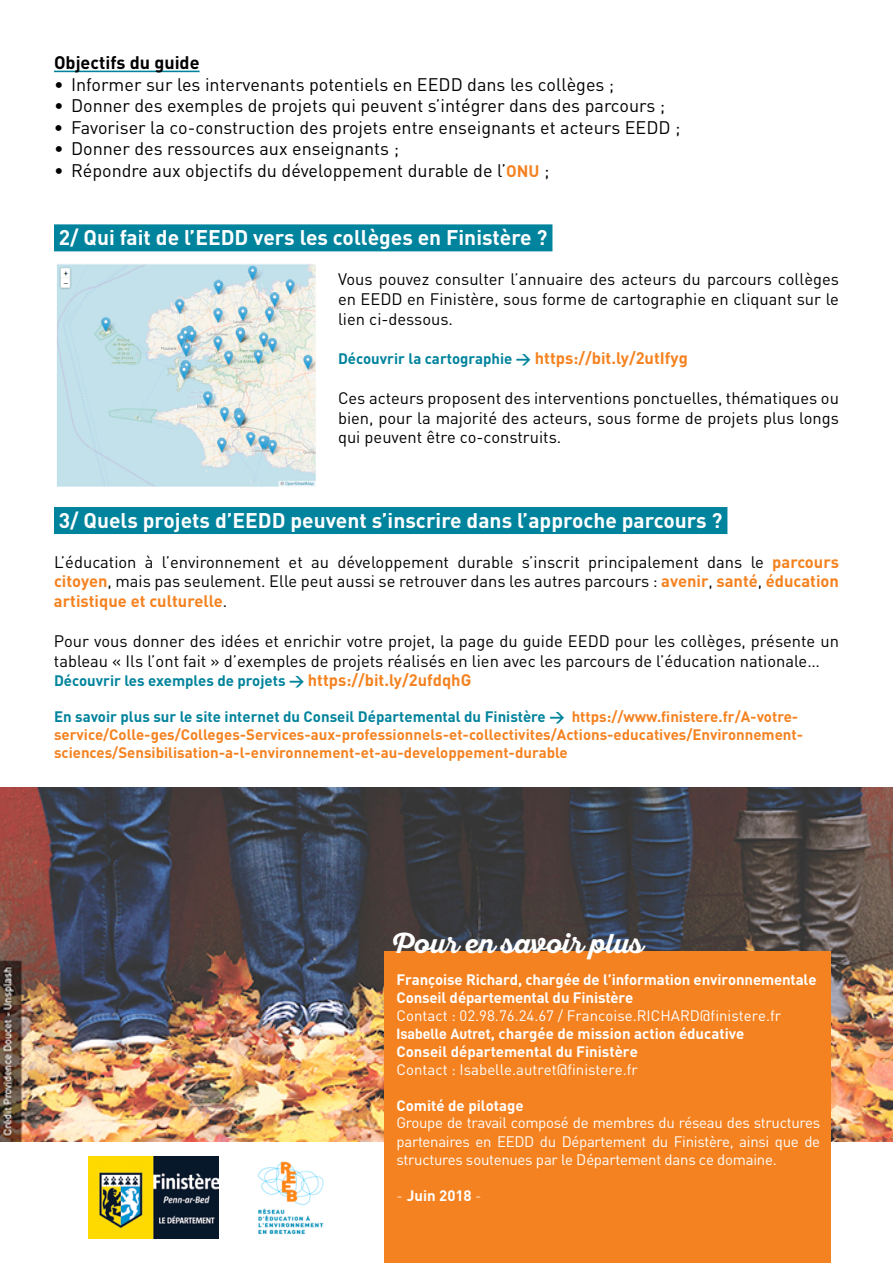
<style>
.page{position:relative;width:893px;height:1263px;background:#fff}
.page>*{position:absolute;margin:0;border:0;box-sizing:border-box;transform-origin:0 0}
.t1{font:27px "Sant Elia Script Bold DMO";color:#fff}
.t2{font:700 21px "DIN";color:#fff}
.t3{font:18px "DIN";color:#000}
.t4{font:700 18px "DIN";color:#000}
.t5{font:16.5px/19.8px "DIN";color:#000;text-align:justify}
.t6{font:700 15px/18px "DIN";color:#f58220}
.t7{font:700 15px/18px "DIN";color:#fff}
.t8{font:15px/18.1px "DIN";letter-spacing:-.02em;color:#fff;text-align:justify}
.t9{font:700 15px "DIN";color:#00839c}
.t10{font:15px "DIN";color:#fff}
.s1{font-weight:700;font-size:16.5px;color:#f58220}
.s2{font-size:16.5px;color:#f58220}
.s3{font-weight:700;color:#f58220}
.s4{color:#00839c}
.s5{font-weight:400}
.s6{font-family:"D DIN Bold";font-weight:400}
.s7{font-weight:300}
</style>
<div class="page">
<hr style="left:54px;top:71px;width:146px;height:1px;background:#00839c">
<div style="left:54px;top:224px;width:498px;height:27px;background:#00839c"></div>
<div style="left:54px;top:507px;width:673px;height:27px;background:#00839c"></div>
<img style="left:0;top:788px;width:893px;height:353px">
<div style="left:384px;top:951px;width:446px;height:312px;background:#f58220"></div>
<img style="left:88px;top:1157px;width:131px;height:81px">
<img style="left:258px;top:1161px;width:66px;height:73px">
<img style="left:57px;top:264px;width:259px;height:223px">
<p class="t4" style="left:54px;top:51px;width:147px">Objectifs du guide</p>
<p class="t3" style="left:54px;top:73px;width:562px">• Informer sur les intervenants potentiels en EEDD dans les collèges ;</p>
<p class="t3" style="left:54px;top:94px;width:613px">• Donner des exemples de projets qui peuvent s’intégrer dans des parcours ;</p>
<p class="t3" style="left:54px;top:116px;width:628px">• Favoriser la co-construction des projets entre enseignants et acteurs EEDD ;</p>
<p class="t3" style="left:54px;top:138px;width:346px">• Donner des ressources aux enseignants ;</p>
<p class="t3" style="left:54px;top:159px;width:497px">• Répondre aux objectifs du développement durable de l’<span class="s1">ONU</span> ;</p>
<p class="t2" style="left:59px;top:224px;width:490px">2/ Qui fait de l’EEDD vers les collèges en Finistère ?</p>
<p class="t5" style="left:338px;top:269px;width:502px">Vous pouvez consulter l’annuaire des acteurs du parcours collèges en EEDD en Finistère, sous forme de cartographie en cliquant sur le lien ci-dessous.</p>
<p class="t9" style="left:338px;top:349px;width:351px">Découvrir la cartographie &gt; <span class="s2">https://bit.ly/2utIfyg</span></p>
<p class="t5" style="left:338px;top:388px;width:502px">Ces acteurs proposent des interventions ponctuelles, thématiques ou bien, pour la majorité des acteurs, sous forme de projets plus longs qui peuvent être co-construits.</p>
<p class="t2" style="left:59px;top:507px;width:665px">3/ Quels projets d’EEDD peuvent s’inscrire dans l’approche parcours ?</p>
<p class="t5" style="left:54px;top:551px;width:786px">L’éducation à l’environnement et au développement durable s’inscrit principalement dans le <span class="s3">parcours citoyen</span>, mais pas seulement. Elle peut aussi se retrouver dans les autres parcours : <span class="s3">avenir</span>, <span class="s3">santé</span>, <span class="s3">éducation artistique et culturelle</span>.</p>
<p class="t5" style="left:54px;top:631px;width:786px">Pour vous donner des idées et enrichir votre projet, la page du guide EEDD pour les collèges, présente un tableau « Ils l’ont fait » d’exemples de projets réalisés en lien avec les parcours de l’éducation nationale…</p>
<p class="t9" style="left:54px;top:671px;width:419px">Découvrir les exemples de projets &gt; <span class="s2">https://bit.ly/2ufdqhG</span></p>
<p class="t6" style="left:54px;top:707px;width:751px"><span class="s4">En savoir plus sur le site internet du Conseil Départemental du Finistère &gt;</span> https://www.finistere.fr/A-votre&shy;service/Colle-ges/Colleges-Services-aux-professionnels-et-collectivites/Actions-educatives/Environnement&shy;sciences/Sensibilisation-a-l-environnement-et-au-developpement-durable</p>
<h1 class="t1" style="left:391px;top:928px;width:253px">Pour en savoir plus</h1>
<p class="t7" style="left:396px;top:970px;width:422px">Françoise Richard, chargée de l’information environnementale<br>Conseil départemental du Finistère</p>
<p class="t7" style="left:396px;top:1006px;width:386px"><span class="s5">Contact : 02.98.76.24.67 / Francoise.RICHARD@finistere.fr<br></span><span class="s6">Isabelle Autret</span>, chargée de mission action éducative<br>Conseil départemental du Finistère</p>
<p class="t10" style="left:396px;top:1060px;width:243px">Contact : Isabelle.autret@finistere.fr</p>
<p class="t7" style="left:396px;top:1095px;width:129px">Comité de pilotage</p>
<p class="t8" style="left:396px;top:1114px;width:425px">Groupe de travail composé de membres du réseau des structures partenaires en EEDD du Département du Finistère, ainsi que de structures soutenues par le Département dans ce domaine.</p>
<p class="t7" style="left:396px;top:1185px;width:87px"><span class="s7">-</span> Juin 2018 <span class="s7">-</span></p>
</div>
